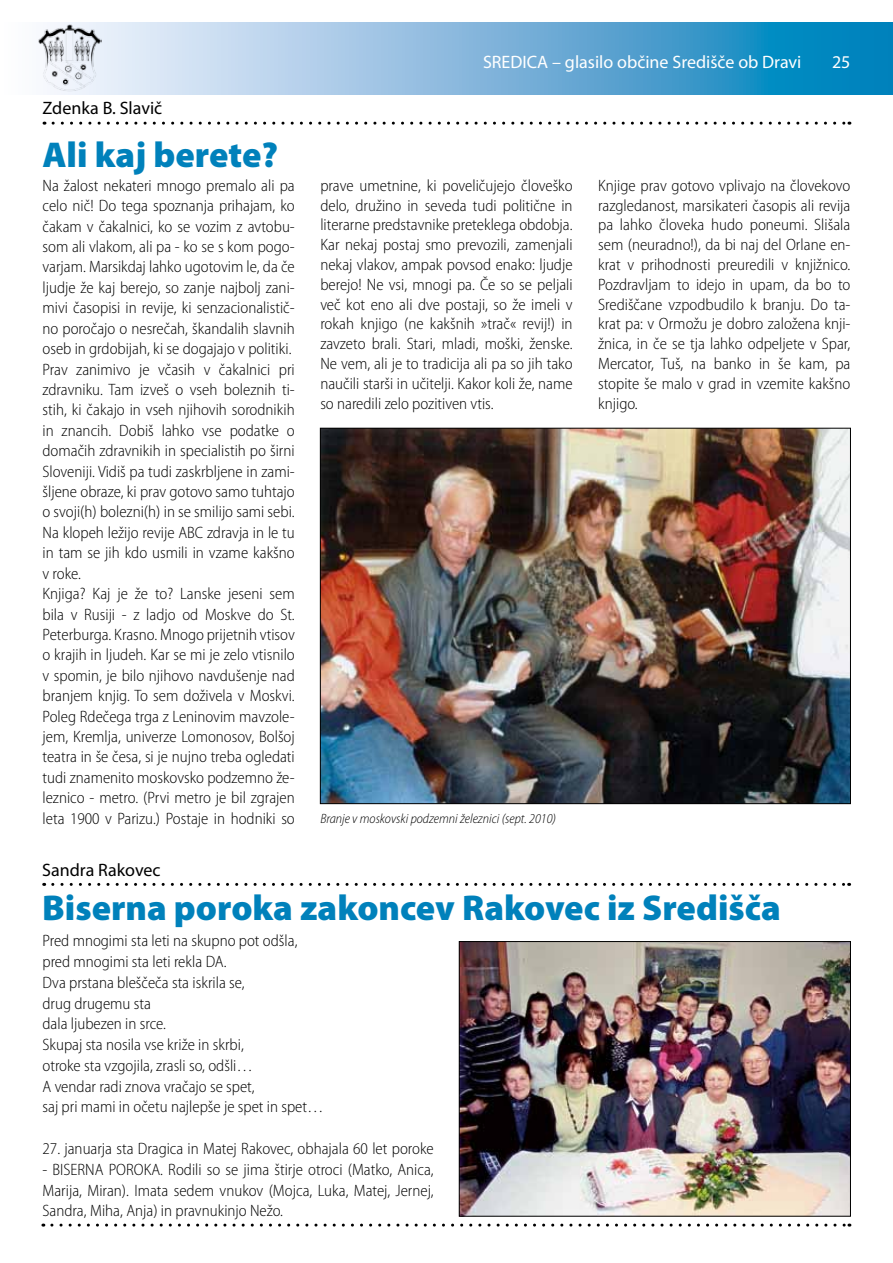
<style>
.page{position:relative;width:893px;height:1263px;background:#fff}
.page>*{position:absolute;margin:0;border:0;box-sizing:border-box;transform-origin:0 0}
.t1{font:900 36px "Myriad Pro";color:#0081bb}
.t2{font:18px "Myriad Pro";color:#fff}
.t3{font:18px "Myriad Pro";color:#000}
.t4{font:300 semi-condensed 16.5px/20.4px "Myriad Pro";color:#000;text-align:justify}
.t5{font:italic 300 semi-condensed 13.5px "Myriad Pro";color:#000}
</style>
<div class="page">
<svg style="left:52px;top:1223px;width:798px;height:3px"></svg>
<svg style="left:50px;top:22px;width:843px;height:72px;background:#76b4da"></svg>
<img style="left:38px;top:24px;width:64px;height:67px">
<img style="left:461px;top:943px;width:388px;height:271px">
<div style="left:459px;top:941px;width:392px;height:275px;border:1px solid #000"></div>
<svg style="left:53px;top:122px;width:797px;height:3px"></svg>
<svg style="left:53px;top:883px;width:797px;height:3px"></svg>
<img style="left:322px;top:430px;width:527px;height:372px">
<p class="t3" style="left:43px;top:97px;width:121px">Zdenka B. Slavič</p>
<h1 class="t1" style="left:43px;top:135px;width:237px">Ali kaj berete?</h1>
<p class="t2" style="left:483px;top:50px;width:320px">SREDICA – glasilo občine Središče ob Dravi</p>
<p class="t2" style="left:832px;top:50px;width:20px">25</p>
<p class="t4" style="left:43px;top:175px;width:254px;text-align:left">Na žalost nekateri mnogo premalo ali pa celo nič! Do tega spoznanja prihajam, ko čakam v čakalnici, ko se vozim z avtobu&shy;som ali vlakom, ali pa - ko se s kom pogo&shy;varjam. Marsikdaj lahko ugotovim le, da če ljudje že kaj berejo, so zanje najbolj zani&shy;mivi časopisi in revije, ki senzacionalistič&shy;no poročajo o nesrečah, škandalih slavnih oseb in grdobijah, ki se dogajajo v politiki.<br>Prav zanimivo je včasih v čakalnici pri zdravniku. Tam izveš o vseh boleznih ti&shy;stih, ki čakajo in vseh njihovih sorodnikih in znancih. Dobiš lahko vse podatke o domačih zdravnikih in specialistih po širni Sloveniji. Vidiš pa tudi zaskrbljene in zami&shy;šljene obraze, ki prav gotovo samo tuhtajo o svoji(h) bolezni(h) in se smilijo sami sebi.<br>Na klopeh ležijo revije ABC zdravja in le tu in tam se jih kdo usmili in vzame kakšno v roke.<br>Knjiga? Kaj je že to? Lanske jeseni sem bila v Rusiji - z ladjo od Moskve do St.<br>Peterburga. Krasno. Mnogo prijetnih vtisov o krajih in ljudeh. Kar se mi je zelo vtisnilo v spomin, je bilo njihovo navdušenje nad branjem knjig. To sem doživela v Moskvi.<br>Poleg Rdečega trga z Leninovim mavzole&shy;jem, Kremlja, univerze Lomonosov, Bolšoj teatra in še česa, si je nujno treba ogledati tudi znamenito moskovsko podzemno že&shy;leznico - metro. (Prvi metro je bil zgrajen leta 1900 v Parizu.) Postaje in hodniki so</p>
<p class="t4" style="left:320px;top:176px;width:254px;line-height:19.8px">prave umetnine, ki poveličujejo človeško delo, družino in seveda tudi politične in literarne predstavnike preteklega obdobja.<br>Kar nekaj postaj smo prevozili, zamenjali nekaj vlakov, ampak povsod enako: ljudje berejo! Ne vsi, mnogi pa. Če so se peljali več kot eno ali dve postaji, so že imeli v rokah knjigo (ne kakšnih »trač« revij!) in zavzeto brali. Stari, mladi, moški, ženske.<br>Ne vem, ali je to tradicija ali pa so jih tako naučili starši in učitelji. Kakor koli že, name so naredili zelo pozitiven vtis.</p>
<p class="t5" style="left:320px;top:811px;width:237px">Branje v moskovski podzemni železnici (sept. 2010)</p>
<p class="t3" style="left:42px;top:858px;width:120px">Sandra Rakovec</p>
<p class="t4" style="left:598px;top:176px;width:254px;line-height:19.8px">Knjige prav gotovo vplivajo na človekovo razgledanost, marsikateri časopis ali revija pa lahko človeka hudo poneumi. Slišala sem (neuradno!), da bi naj del Orlane en&shy;krat v prihodnosti preuredili v knjižnico.<br>Pozdravljam to idejo in upam, da bo to Središčane vzpodbudilo k branju. Do ta&shy;krat pa: v Ormožu je dobro založena knji&shy;žnica, in če se tja lahko odpeljete v Spar, Mercator, Tuš, na banko in še kam, pa stopite še malo v grad in vzemite kakšno knjigo.</p>
<h1 class="t1" style="left:42px;top:887px;width:740px">Biserna poroka zakoncev Rakovec iz Središča</h1>
<p class="t4" style="left:43px;top:931px;width:283px;text-align:left">Pred mnogimi sta leti na skupno pot odšla, pred mnogimi sta leti rekla DA.<br>Dva prstana bleščeča sta iskrila se,<br>drug drugemu sta<br>dala ljubezen in srce.<br>Skupaj sta nosila vse križe in skrbi,<br>otroke sta vzgojila, zrasli so, odšli…<br>A vendar radi znova vračajo se spet,<br>saj pri mami in očetu najlepše je spet in spet…</p>
<p class="t4" style="left:43px;top:1138px;width:393px">27. januarja sta Dragica in Matej Rakovec, obhajala 60 let poroke</p>
<p class="t4" style="left:43px;top:1159px;width:393px">- BISERNA POROKA. Rodili so se jima štirje otroci (Matko, Anica, Marija, Miran). Imata sedem vnukov (Mojca, Luka, Matej, Jernej, Sandra, Miha, Anja) in pravnukinjo Nežo.</p>
</div>
